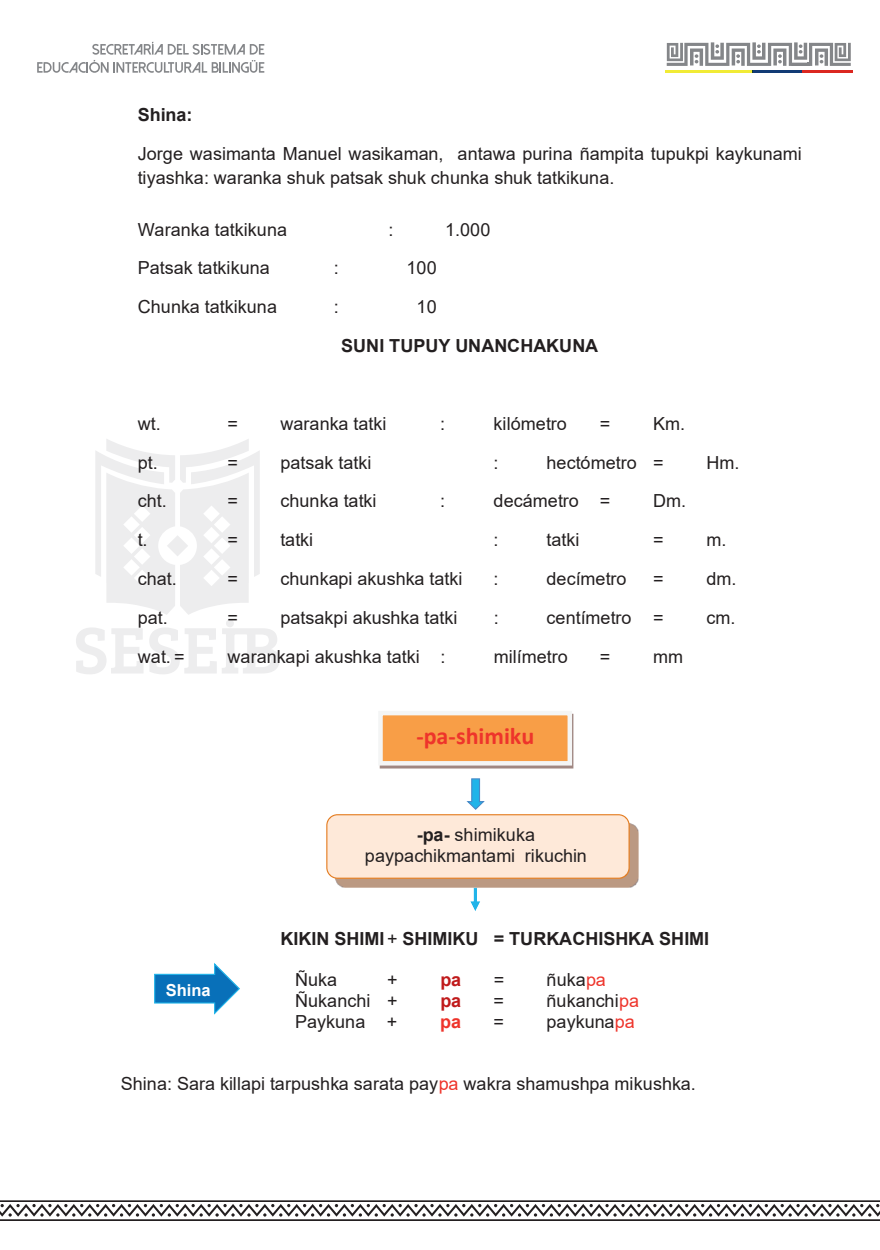
<style>
.page{position:relative;width:880px;height:1250px;background:#fff}
.page>*{position:absolute;margin:0;border:0;box-sizing:border-box;transform-origin:0 0}
.t1{font:700 24px "Calibri";color:#ee342b}
.t2{font:18px/20.7px "Arial";letter-spacing:.005em;color:#231f20;text-align:center}
.t3{font:700 18px "Arial";color:#231f20}
.t4{font:700 18px "Arial";color:#c01a1b}
.t5{font:700 18px "Arial";color:#ee342b}
.t6{font:700 16.5px "Arial";color:#fff}
.s1{font-weight:700}
.s2{font-weight:400}
.s3{color:#ee342b}
</style>
<div class="page">
<svg style="left:37px;top:42px;width:227px;height:31px"></svg>
<hr style="left:665px;top:71px;width:87px;height:2px;background:#f1eb35">
<svg style="left:666px;top:42px;width:184px;height:31px"></svg>
<hr style="left:802px;top:71px;width:50px;height:2px;background:#db2720">
<svg style="left:0;top:1200px;width:880px;height:21px"></svg>
<svg style="left:76px;top:628px;width:203px;height:46px"></svg>
<div style="left:226px;top:619px;width:8px;height:8px;background:#ededee;border-radius:50%"></div>
<svg style="left:95px;top:439px;width:165px;height:176px"></svg>
<img style="left:335px;top:823px;width:303px;height:65px">
<svg style="left:326px;top:778px;width:303px;height:101px"></svg>
<svg style="left:154px;top:963px;width:86px;height:52px"></svg>
<svg style="left:470px;top:888px;width:10px;height:23px"></svg>
<div style="left:380px;top:713px;width:189px;height:50px;background:#f89e47"></div>
<div style="left:378px;top:711px;width:194px;height:55px;border:4px solid #f4f5f5"></div>
<p class="t3" style="left:138px;top:103px;width:56px">Shina:</p>
<p class="t2" style="left:138px;top:141px;width:665px;line-height:24px;text-align:left">Jorge wasimanta Manuel wasikaman, antawa purina ñampita tupukpi kaykunami tiyashka: waranka shuk patsak shuk chunka shuk tatkikuna.</p>
<p class="t2" style="left:138px;top:219px;width:151px">Waranka tatkikuna</p>
<p class="t2" style="left:388px;top:219px;width:7px">:</p>
<p class="t2" style="left:445px;top:219px;width:47px">1.000</p>
<p class="t2" style="left:138px;top:258px;width:134px">Patsak tatkikuna</p>
<p class="t2" style="left:333px;top:258px;width:7px">:</p>
<p class="t2" style="left:406px;top:258px;width:32px">100</p>
<p class="t2" style="left:138px;top:297px;width:141px">Chunka tatkikuna</p>
<p class="t2" style="left:333px;top:297px;width:7px">:</p>
<p class="t2" style="left:416px;top:297px;width:22px">10</p>
<p class="t3" style="left:341px;top:334px;width:258px">SUNI TUPUY UNANCHAKUNA</p>
<p class="t2" style="left:138px;top:413px;width:24px">wt.</p>
<p class="t2" style="left:227px;top:413px;width:12px">=</p>
<p class="t2" style="left:280px;top:413px;width:107px">waranka tatki</p>
<p class="t2" style="left:440px;top:413px;width:7px">:</p>
<p class="t2" style="left:493px;top:413px;width:75px">kilómetro</p>
<p class="t2" style="left:599px;top:413px;width:12px">=</p>
<p class="t2" style="left:653px;top:413px;width:34px">Km.</p>
<p class="t2" style="left:138px;top:452px;width:21px">pt.</p>
<p class="t2" style="left:227px;top:452px;width:12px">=</p>
<p class="t2" style="left:280px;top:452px;width:92px">patsak tatki</p>
<p class="t2" style="left:493px;top:452px;width:7px">:</p>
<p class="t2" style="left:546px;top:452px;width:119px">hectómetro =</p>
<p class="t2" style="left:706px;top:452px;width:35px">Hm.</p>
<p class="t2" style="left:138px;top:491px;width:30px">cht.</p>
<p class="t2" style="left:227px;top:491px;width:12px">=</p>
<p class="t2" style="left:280px;top:491px;width:98px">chunka tatki</p>
<p class="t2" style="left:440px;top:491px;width:7px">:</p>
<p class="t2" style="left:493px;top:491px;width:118px">decámetro =</p>
<p class="t2" style="left:653px;top:491px;width:35px">Dm.</p>
<p class="t2" style="left:138px;top:529px;width:11px">t.</p>
<p class="t2" style="left:227px;top:529px;width:12px">=</p>
<p class="t2" style="left:280px;top:529px;width:34px">tatki</p>
<p class="t2" style="left:493px;top:529px;width:7px">:</p>
<p class="t2" style="left:546px;top:529px;width:34px">tatki</p>
<p class="t2" style="left:653px;top:529px;width:12px">=</p>
<p class="t2" style="left:706px;top:529px;width:21px">m.</p>
<p class="t2" style="left:138px;top:568px;width:41px">chat.</p>
<p class="t2" style="left:227px;top:568px;width:12px">=</p>
<p class="t2" style="left:280px;top:568px;width:183px">chunkapi akushka tatki</p>
<p class="t2" style="left:493px;top:568px;width:7px">:</p>
<p class="t2" style="left:546px;top:568px;width:82px">decímetro</p>
<p class="t2" style="left:653px;top:568px;width:12px">=</p>
<p class="t2" style="left:706px;top:568px;width:32px">dm.</p>
<p class="t2" style="left:138px;top:607px;width:32px">pat.</p>
<p class="t2" style="left:227px;top:607px;width:12px">=</p>
<p class="t2" style="left:280px;top:607px;width:179px">patsakpi akushka tatki</p>
<p class="t2" style="left:493px;top:607px;width:7px">:</p>
<p class="t2" style="left:546px;top:607px;width:119px">centímetro =</p>
<p class="t2" style="left:706px;top:607px;width:30px">cm.</p>
<p class="t2" style="left:138px;top:646px;width:48px">wat. =</p>
<p class="t2" style="left:227px;top:646px;width:219px">warankapi akushka tatki :</p>
<p class="t2" style="left:493px;top:646px;width:76px">milímetro</p>
<p class="t2" style="left:599px;top:646px;width:12px">=</p>
<p class="t2" style="left:653px;top:646px;width:31px">mm</p>
<h1 class="t1" style="left:416px;top:719px;width:119px">-pa-shimiku</h1>
<p class="t6" style="left:166px;top:979px;width:46px">Shina</p>
<p class="t2" style="left:365px;top:824px;width:223px"><span class="s1">-pa-</span> shimikuka paypachikmantami rikuchin</p>
<p class="t3" style="left:280px;top:927px;width:430px">KIKIN SHIMI <span class="s2">+</span> SHIMIKU = TURKACHISHKA SHIMI</p>
<p class="t2" style="left:295px;top:969px;width:44px">Ñuka</p>
<p class="t2" style="left:387px;top:969px;width:12px">+</p>
<p class="t4" style="left:440px;top:968px;width:22px">pa</p>
<p class="t2" style="left:493px;top:969px;width:12px">=</p>
<p class="t2" style="left:546px;top:969px;width:61px">ñuka<span class="s3">pa</span></p>
<p class="t2" style="left:295px;top:990px;width:104px">Ñukanchi +</p>
<p class="t4" style="left:440px;top:989px;width:22px">pa</p>
<p class="t2" style="left:493px;top:990px;width:12px">=</p>
<p class="t2" style="left:546px;top:990px;width:94px">ñukanchi<span class="s3">pa</span></p>
<p class="t2" style="left:295px;top:1011px;width:104px">Paykuna +</p>
<p class="t5" style="left:440px;top:1010px;width:22px">pa</p>
<p class="t2" style="left:493px;top:1011px;width:12px">=</p>
<p class="t2" style="left:546px;top:1011px;width:90px">paykuna<span class="s3">pa</span></p>
<p class="t2" style="left:121px;top:1073px;width:576px">Shina: Sara killapi tarpushka sarata pay<span class="s3">pa</span> wakra shamushpa mikushka.</p>
</div>
